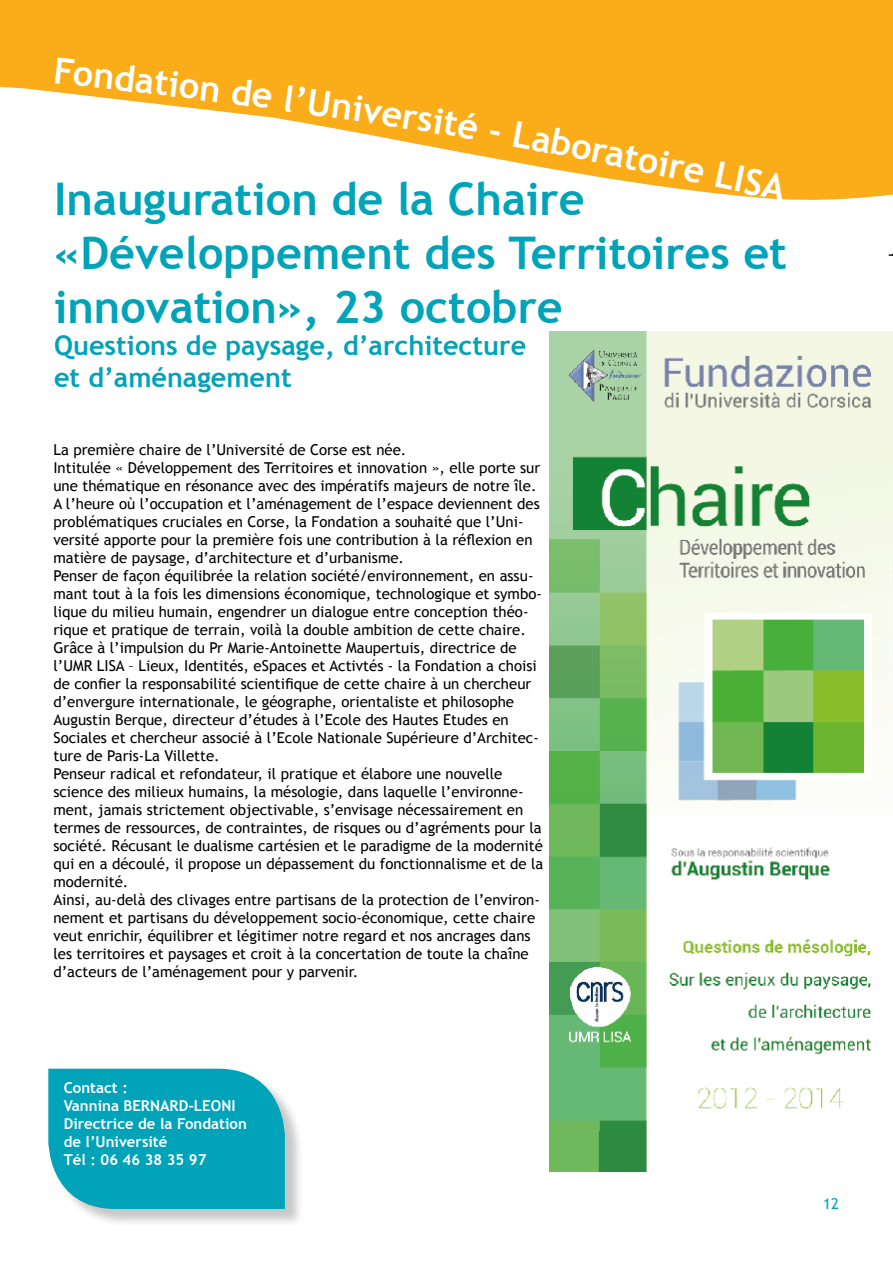
<style>
.page{position:relative;width:893px;height:1263px;background:#fff}
.page>*{position:absolute;margin:0;border:0;box-sizing:border-box;transform-origin:0 0}
.t1{font:700 45px/54px "Trebuchet MS";color:#00a3b8}
.t2{font:700 36px "Trebuchet MS";color:#fff}
.t3{font:700 27px/32.4px "Trebuchet MS";color:#00a3b8}
.t4{font:15px/18px "Trebuchet MS";color:#000}
.t5{font:700 15px/18px "Trebuchet MS";color:#fff}
.t6{font:15px "Trebuchet MS";color:#00a3b8}
</style>
<div class="page">
<svg style="left:0;top:0;width:893px;height:200px;fill:#faad19"></svg>
<div style="left:51px;top:1071px;width:252px;height:157px;background:#231f20;opacity:.25"></div>
<div style="left:48px;top:1069px;width:237px;height:140px;background:#00a3b8"></div>
<img style="left:550px;top:332px;width:343px;height:840px">
<div style="left:55px;top:58px;width:58px;height:31px;background:#faad19"></div>
<div style="left:457px;top:111px;width:77px;height:38px;background:#faad19"></div>
<h2 class="t2" style="left:118px;top:54px;width:140px;rotate:7deg">dation d</h2>
<h2 class="t2" style="left:256px;top:71px;width:132px;rotate:8deg">e l’Univ</h2>
<h2 class="t2" style="left:386px;top:90px;width:78px;rotate:9deg">ersit</h2>
<h2 class="t2" style="left:537px;top:115px;width:110px;rotate:11deg">aborat</h2>
<h2 class="t2" style="left:644px;top:136px;width:151px;rotate:12deg">oire LISA</h2>
<h1 class="t1" style="left:54px;top:172px;width:735px">Inauguration de la Chaire «Développement des Territoires et innovation», 23 octobre</h1>
<h3 class="t3" style="left:54px;top:329px;width:474px">Questions de paysage, d’architecture et d’aménagement</h3>
<p class="t4" style="left:53px;top:440px;width:492px">La première chaire de l’Université de Corse est née.<br>Intitulée « Développement des Territoires et innovation », elle porte sur une thématique en résonance avec des impératifs majeurs de notre île.<br>A l’heure où l’occupation et l’aménagement de l’espace deviennent des problématiques cruciales en Corse, la Fondation a souhaité que l’Uni&shy;versité apporte pour la première fois une contribution à la réflexion en matière de paysage, d’architecture et d’urbanisme.<br>Penser de façon équilibrée la relation société/environnement, en assu&shy;mant tout à la fois les dimensions économique, technologique et symbo&shy;lique du milieu humain, engendrer un dialogue entre conception théo&shy;rique et pratique de terrain, voilà la double ambition de cette chaire.<br>Grâce à l’impulsion du Pr Marie-Antoinette Maupertuis, directrice de l’UMR LISA – Lieux, Identités, eSpaces et Activtés - la Fondation a choisi de confier la responsabilité scientifique de cette chaire à un chercheur d’envergure internationale, le géographe, orientaliste et philosophe Augustin Berque, directeur d’études à l’Ecole des Hautes Etudes en Sociales et chercheur associé à l’Ecole Nationale Supérieure d’Architec&shy;ture de Paris-La Villette.<br>Penseur radical et refondateur, il pratique et élabore une nouvelle science des milieux humains, la mésologie, dans laquelle l’environne&shy;ment, jamais strictement objectivable, s’envisage nécessairement en termes de ressources, de contraintes, de risques ou d’agréments pour la société. Récusant le dualisme cartésien et le paradigme de la modernité qui en a découlé, il propose un dépassement du fonctionnalisme et de la modernité.<br>Ainsi, au-delà des clivages entre partisans de la protection de l’environ&shy;nement et partisans du développement socio-économique, cette chaire veut enrichir, équilibrer et légitimer notre regard et nos ancrages dans les territoires et paysages et croit à la concertation de toute la chaîne d’acteurs de l’aménagement pour y parvenir.</p>
<p class="t5" style="left:64px;top:1079px;width:185px">Contact :<br>Vannina BERNARD-LEONI<br>Directrice de la Fondation de l’Université<br>Tél : 06 46 38 35 97</p>
<p class="t6" style="left:823px;top:1195px;width:17px">12</p>
</div>
